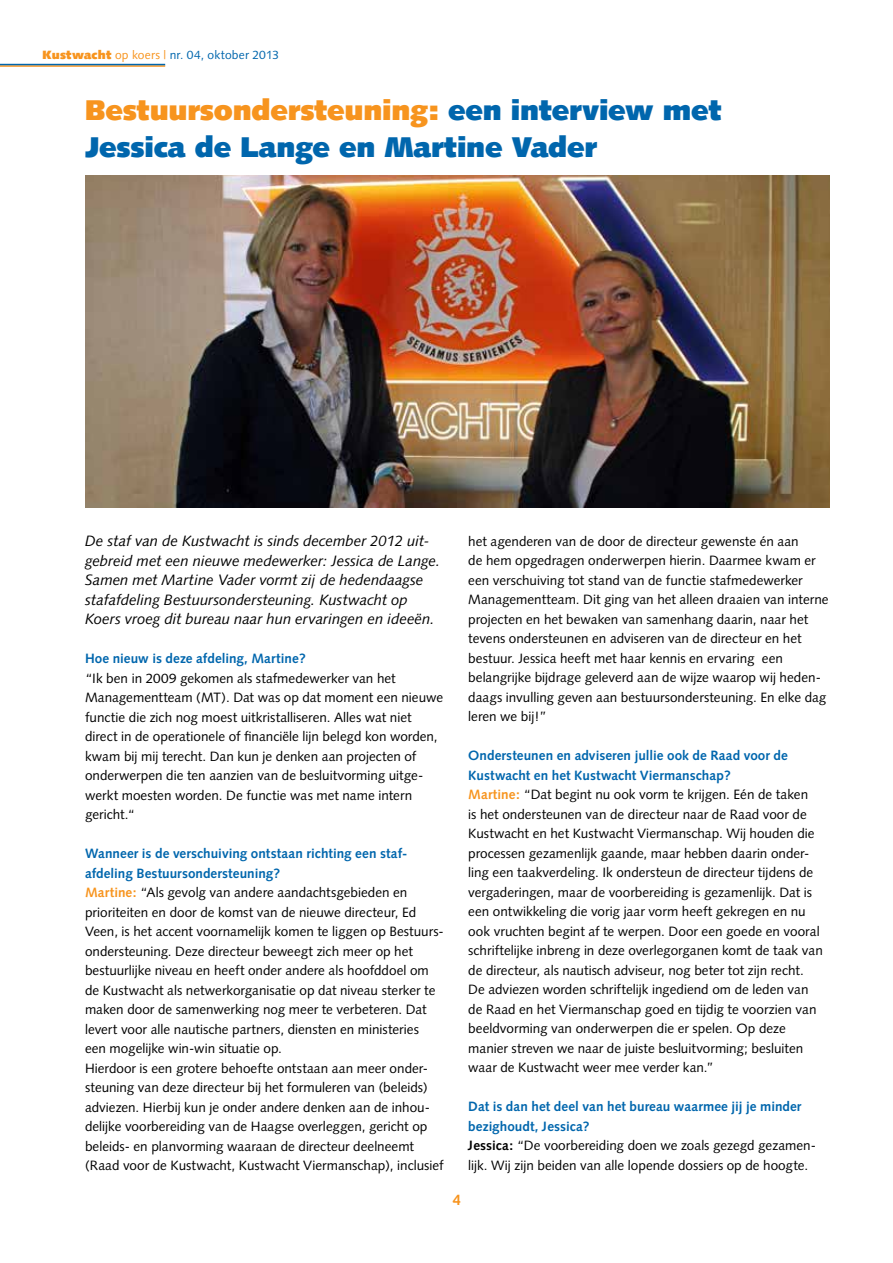
<style>
.page{position:relative;width:893px;height:1263px;background:#fff}
.page>*{position:absolute;margin:0;border:0;box-sizing:border-box;transform-origin:0 0}
.t1{font:900 28.5px/37.5px "Syntax";letter-spacing:-.005em;color:#0066ad}
.t2{font:italic 15px/19.5px "Syntax";letter-spacing:-.005em;color:#000}
.t3{font:700 15px "Syntax";color:#f7941e}
.t4{font:13.5px/19.5px "Syntax";color:#000}
.t5{font:700 13.5px "Syntax";letter-spacing:.005em;color:#0066ad}
.t6{font:12px "Syntax";letter-spacing:.015em;color:#0066ad}
.s1{font-weight:900;color:#f7941e}
.s2{color:#f7941e}
.s3{font-weight:700;color:#0066ad}
.s4{font-weight:700;color:#f7941e}
.s5{font-weight:700}
</style>
<div class="page">
<img style="left:85px;top:176px;width:744px;height:331px">
<hr style="left:0;top:65px;width:165px;height:2px;background:#f7941e">
<hr style="left:0;top:64px;width:165px;height:1px;background:#0066ad">
<p class="t6" style="left:43px;top:47px;width:238px"><span class="s1">Kustwacht</span> <span class="s2">op koers |</span> nr. 04, oktober 2013</p>
<h1 class="t1" style="left:85px;top:91px;width:638px"><span class="s2">Bestuursondersteuning:</span> een interview met<br>Jessica de Lange en Martine Vader</h1>
<p class="t2" style="left:85px;top:531px;width:357px">De staf van de Kustwacht is sinds december 2012 uit&shy;gebreid met een nieuwe medewerker: Jessica de Lange.<br>Samen met Martine Vader vormt zij de hedendaagse stafafdeling Bestuursondersteuning. Kustwacht op Koers vroeg dit bureau naar hun ervaringen en ideeën.</p>
<p class="t5" style="left:85px;top:651px;width:222px">Hoe nieuw is deze afdeling, Martine?</p>
<p class="t4" style="left:85px;top:668px;width:360px">“Ik ben in 2009 gekomen als stafmedewerker van het Managementteam (MT). Dat was op dat moment een nieuwe functie die zich nog moest uitkristalliseren. Alles wat niet direct in de operationele of financiële lijn belegd kon worden, kwam bij mij terecht. Dan kun je denken aan projecten of onderwerpen die ten aanzien van de besluitvorming uitge&shy;werkt moesten worden. De functie was met name intern gericht.“</p>
<p class="t4" style="left:85px;top:844px;width:360px"><span class="s3">Wanneer is de verschuiving ontstaan richting een staf&shy;afdeling Bestuursondersteuning?<br></span><span class="s4">Martine:</span> “Als gevolg van andere aandachtsgebieden en prioriteiten en door de komst van de nieuwe directeur, Ed Veen, is het accent voornamelijk komen te liggen op Bestuurs&shy;ondersteuning. Deze directeur beweegt zich meer op het bestuurlijke niveau en heeft onder andere als hoofddoel om de Kustwacht als netwerkorganisatie op dat niveau sterker te maken door de samenwerking nog meer te verbeteren. Dat levert voor alle nautische partners, diensten en ministeries<br>een mogelijke win-win situatie op.<br>Hierdoor is een grotere behoefte ontstaan aan meer onder&shy;steuning van deze directeur bij het formuleren van (beleids) adviezen. Hierbij kun je onder andere denken aan de inhou&shy;delijke voorbereiding van de Haagse overleggen, gericht op beleids- en planvorming waaraan de directeur deelneemt (Raad voor de Kustwacht, Kustwacht Viermanschap), inclusief</p>
<p class="t4" style="left:468px;top:531px;width:362px">het agenderen van de door de directeur gewenste én aan<br>de hem opgedragen onderwerpen hierin. Daarmee kwam er een verschuiving tot stand van de functie stafmedewerker Managementteam. Dit ging van het alleen draaien van interne projecten en het bewaken van samenhang daarin, naar het tevens ondersteunen en adviseren van de directeur en het bestuur. Jessica heeft met haar kennis en ervaring een belangrijke bijdrage geleverd aan de wijze waarop wij heden&shy;daags invulling geven aan bestuursondersteuning. En elke dag leren we bij!”</p>
<p class="t4" style="left:468px;top:746px;width:356px"><span class="s3">Ondersteunen en adviseren jullie ook de Raad voor de Kustwacht en het Kustwacht Viermanschap?<br></span><span class="s4">Martine:</span> “Dat begint nu ook vorm te krijgen. Eén de taken<br>is het ondersteunen van de directeur naar de Raad voor de Kustwacht en het Kustwacht Viermanschap. Wij houden die processen gezamenlijk gaande, maar hebben daarin onder&shy;ling een taakverdeling. Ik ondersteun de directeur tijdens de vergaderingen, maar de voorbereiding is gezamenlijk. Dat is een ontwikkeling die vorig jaar vorm heeft gekregen en nu ook vruchten begint af te werpen. Door een goede en vooral schriftelijke inbreng in deze overlegorganen komt de taak van de directeur, als nautisch adviseur, nog beter tot zijn recht.<br>De adviezen worden schriftelijk ingediend om de leden van de Raad en het Viermanschap goed en tijdig te voorzien van beeldvorming van onderwerpen die er spelen. Op deze manier streven we naar de juiste besluitvorming; besluiten waar de Kustwacht weer mee verder kan.”</p>
<p class="t4" style="left:468px;top:1097px;width:349px"><span class="s3">Dat is dan het deel van het bureau waarmee jij je minder bezighoudt, Jessica?<br></span><span class="s5">Jessica:</span> “De voorbereiding doen we zoals gezegd gezamen&shy;lijk. Wij zijn beiden van alle lopende dossiers op de hoogte.</p>
<p class="t3" style="left:453px;top:1191px;width:10px">4</p>
</div>
